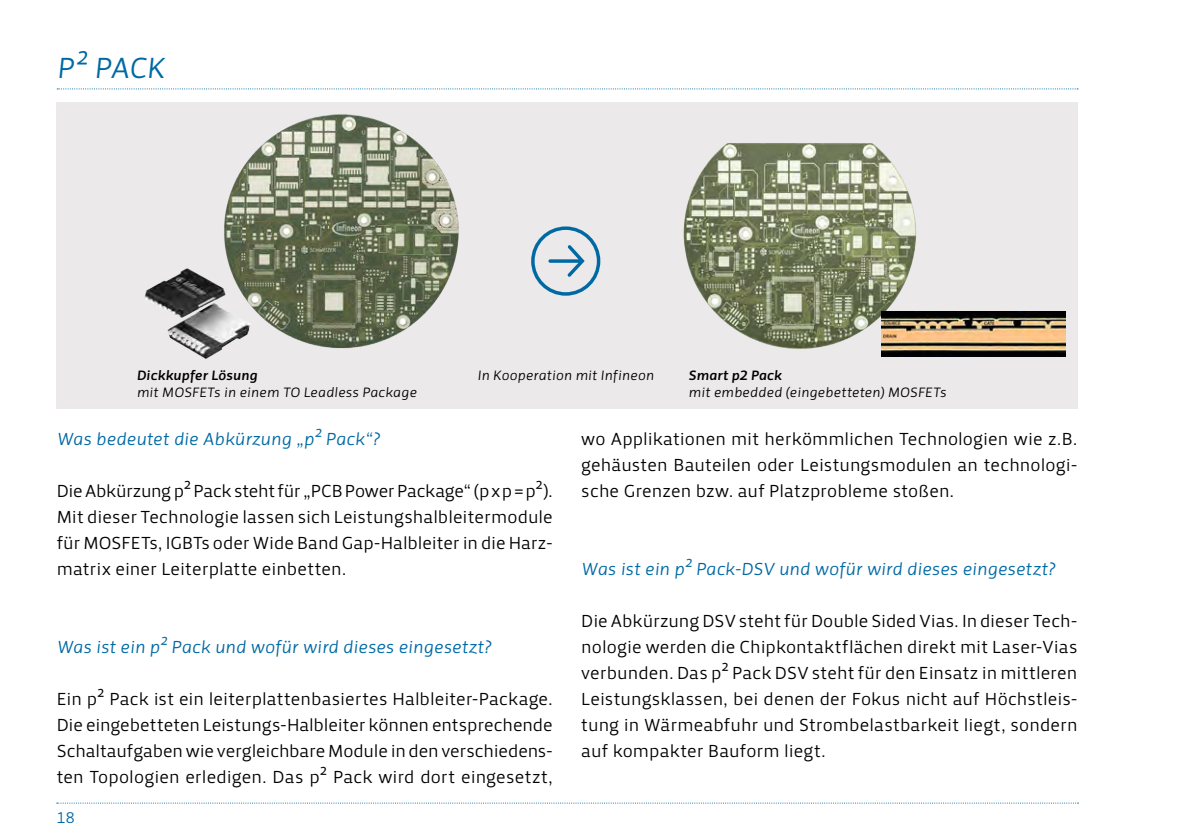
<style>
.page{position:relative;width:1191px;height:840px;background:#fff}
.page>*{position:absolute;margin:0;border:0;box-sizing:border-box;transform-origin:0 0}
.Überschrift{font:italic 30px "Priva Pro One";letter-spacing:-.015em;color:#0069a4}
.t1{font:18px/26px "Priva Pro One";color:#000;text-align:justify}
.Frage{font:italic 18px "Priva Pro One";letter-spacing:-.005em;color:#0069a4}
.t2{font:16px "Priva Pro One";color:#0069a4}
.Bildunterschrift{font:italic 14px "Priva Pro One";letter-spacing:.005em;color:#000}
.Bildunterschrift-2{font:italic 14px "Priva Pro Three";letter-spacing:.01em;color:#000}
.Bildunterschrift_EN{font:italic 14px "Priva Pro One";letter-spacing:.005em;color:#000}
</style>
<div class="page">
<svg style="left:57px;top:802px;width:1021px;height:1px"></svg>
<svg style="left:57px;top:88px;width:1021px;height:1px"></svg>
<div style="left:57px;top:102px;width:1021px;height:306px;background:#ebe9ea"></div>
<img style="left:683px;top:143px;width:234px;height:206px">
<img style="left:224px;top:114px;width:235px;height:235px">
<img style="left:144px;top:260px;width:112px;height:99px">
<img style="left:881px;top:311px;width:184px;height:45px">
<svg style="left:531px;top:226px;width:69px;height:69px"></svg>
<p class="Überschrift" style="left:57px;top:49px;width:109px">P² PACK</p>
<p class="Bildunterschrift-2" style="left:137px;top:366px;width:122px">Dickkupfer Lösung</p>
<p class="Bildunterschrift" style="left:137px;top:383px;width:282px">mit MOSFETs in einem TO Leadless Package</p>
<p class="Bildunterschrift_EN" style="left:477px;top:366px;width:178px">In Kooperation mit Infineon</p>
<p class="Bildunterschrift-2" style="left:688px;top:366px;width:95px">Smart p2 Pack</p>
<p class="Bildunterschrift" style="left:688px;top:383px;width:259px">mit embedded (eingebetteten) MOSFETs</p>
<p class="Frage" style="left:57px;top:427px;width:325px">Was bedeutet die Abkürzung „p² Pack“?</p>
<p class="t1" style="left:57px;top:477px;width:498px">Die Abkürzung p² Pack steht für „PCB Power Package“ (pxp=p²).<br>Mit dieser Technologie lassen sich Leistungshalbleitermodule für MOSFETs, IGBTs oder Wide Band Gap-Halbleiter in die Harz&shy;matrix einer Leiterplatte einbetten.</p>
<p class="Frage" style="left:57px;top:635px;width:436px">Was ist ein p² Pack und wofür wird dieses eingesetzt?</p>
<p class="t1" style="left:57px;top:685px;width:498px">Ein p² Pack ist ein leiterplattenbasiertes Halbleiter-Package.<br>Die eingebetteten Leistungs-Halbleiter können entsprechende Schaltaufgaben wie vergleichbare Module in den verschiedens&shy;ten Topologien erledigen. Das p² Pack wird dort eingesetzt,</p>
<p class="t2" style="left:57px;top:807px;width:20px">18</p>
<p class="t1" style="left:581px;top:425px;width:498px">wo Applikationen mit herkömmlichen Technologien wie z.B. gehäusten Bauteilen oder Leistungsmodulen an technologi&shy;sche Grenzen bzw. auf Platzprobleme stoßen.</p>
<p class="Frage" style="left:581px;top:557px;width:476px">Was ist ein p² Pack-DSV und wofür wird dieses eingesetzt?</p>
<p class="t1" style="left:581px;top:607px;width:498px">Die Abkürzung DSV steht für Double Sided Vias. In dieser Tech&shy;nologie werden die Chipkontaktflächen direkt mit Laser-Vias verbunden. Das p² Pack DSV steht für den Einsatz in mittleren Leistungsklassen, bei denen der Fokus nicht auf Höchstleis&shy;tung in Wärmeabfuhr und Strombelastbarkeit liegt, sondern auf kompakter Bauform liegt.</p>
</div>
